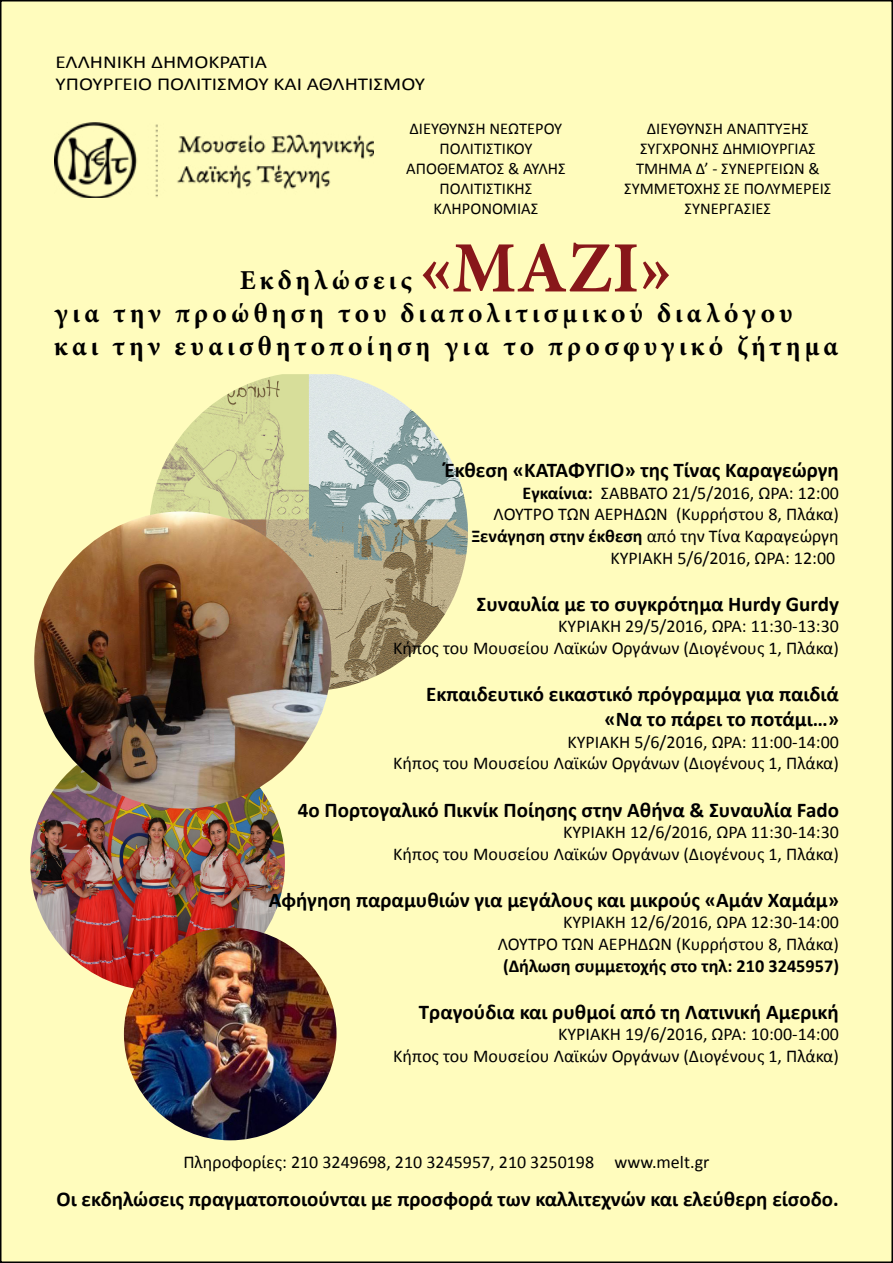
<style>
.page{position:relative;width:893px;height:1263px;background:#fffcbd}
.page>*{position:absolute;margin:0;border:0;box-sizing:border-box;transform-origin:0 0}
.t1{font:700 72.3px "Minion Pro";color:#88171a}
.t2{font:700 27.45px/32.8px "Minion Pro";letter-spacing:.15em;color:#000}
.t3{font:700 21px/25.2px "Calibri";color:#000;text-align:right}
.t4{font:18.3px/21.9px "Calibri";color:#000;scale:1.16 1}
.t5{font:700 18.3px "Calibri";color:#000}
.t6{font:18px/21.6px "Calibri";color:#000;text-align:right}
.t7{font:16.5px/19.8px "Calibri";color:#000;text-align:center}
.s1{font-weight:700}
</style>
<div class="page">
<img style="left:150px;top:374px;width:318px;height:317px">
<img style="left:30px;top:765px;width:255px;height:225px">
<img style="left:124px;top:928px;width:213px;height:212px;border-radius:106px">
<img style="left:34px;top:511px;width:297px;height:298px;border-radius:149px">
<img style="left:55px;top:123px;width:319px;height:74px">
<p class="t4" style="left:56px;top:51px;width:320px">ΕΛΛΗΝΙΚΗ ΔΗΜΟΚΡΑΤΙΑ<br>ΥΠΟΥΡΓΕΙΟ ΠΟΛΙΤΙΣΜΟΥ ΚΑΙ ΑΘΛΗΤΙΣΜΟΥ</p>
<p class="t7" style="left:406px;top:119px;width:161px">ΔΙΕΥΘΥΝΣΗ ΝΕΩΤΕΡΟΥ<br>ΠΟΛΙΤΙΣΤΙΚΟΥ<br>ΑΠΟΘΕΜΑΤΟΣ &amp; ΑΥΛΗΣ<br>ΠΟΛΙΤΙΣΤΙΚΗΣ<br>ΚΛΗΡΟΝΟΜΙΑΣ</p>
<p class="t7" style="left:624px;top:119px;width:209px">ΔΙΕΥΘΥΝΣΗ ΑΝΑΠΤΥΞΗΣ<br>ΣΥΓΧΡΟΝΗΣ ΔΗΜΙΟΥΡΓΙΑΣ<br>ΤΜΗΜΑ Δ’ - ΣΥΝΕΡΓΕΙΩΝ &amp;<br>ΣΥΜΜΕΤΟΧΗΣ ΣΕ ΠΟΛΥΜΕΡΕΙΣ<br>ΣΥΝΕΡΓΑΣΙΕΣ</p>
<h1 class="t1" style="left:419px;top:217px;width:255px">«MAZI»</h1>
<h2 class="t2" style="left:54px;top:296px;width:786px">για την προώθηση του διαπολιτισμικού διαλόγου και την ευαισθητοποίηση για το προσφυγικό ζήτημα</h2>
<h2 class="t2" style="left:240px;top:263px;width:174px">Εκδηλώσεις</h2>
<p class="t3" style="left:444px;top:458px;width:396px">Έκθεση «ΚΑΤΑΦΥΓΙΟ» της Τίνας Καραγεώργη</p>
<p class="t6" style="left:471px;top:482px;width:369px"><span class="s1">Εγκαίνια:</span> ΣΑΒΒΑΤΟ 21/5/2016, ΩΡΑ: 12:00<br>ΛΟΥΤΡΟ ΤΩΝ ΑΕΡΗΔΩΝ (Κυρρήστου 8, Πλάκα)<br><span class="s1">Ξενάγηση στην έκθεση</span> από την Τίνα Καραγεώργη ΚΥΡΙΑΚΗ 5/6/2016, ΩΡΑ: 12:00</p>
<p class="t3" style="left:476px;top:591px;width:364px">Συναυλία με το συγκρότημα Hurdy Gurdy</p>
<p class="t6" style="left:393px;top:615px;width:447px">ΚΥΡΙΑΚΗ 29/5/2016, ΩΡΑ: 11:30-13:30<br>Κήπος του Μουσείου Λαϊκών Οργάνων (Διογένους 1, Πλάκα)</p>
<p class="t3" style="left:426px;top:681px;width:414px">Εκπαιδευτικό εικαστικό πρόγραμμα για παιδιά «Να το πάρει το ποτάμι…»</p>
<p class="t6" style="left:393px;top:731px;width:447px">ΚΥΡΙΑΚΗ 5/6/2016, ΩΡΑ: 11:00-14:00<br>Κήπος του Μουσείου Λαϊκών Οργάνων (Διογένους 1, Πλάκα)</p>
<p class="t3" style="left:298px;top:797px;width:543px">4ο Πορτογαλικό Πικνίκ Ποίησης στην Αθήνα &amp; Συναυλία Fado</p>
<p class="t6" style="left:393px;top:821px;width:447px">ΚΥΡΙΑΚΗ 12/6/2016, ΩΡΑ 11:30-14:30<br>Κήπος του Μουσείου Λαϊκών Οργάνων (Διογένους 1, Πλάκα)</p>
<p class="t3" style="left:269px;top:887px;width:572px">Αφήγηση παραμυθιών για μεγάλους και μικρούς «Αμάν Χαμάμ»</p>
<p class="t6" style="left:498px;top:911px;width:343px">ΚΥΡΙΑΚΗ 12/6/2016, ΩΡΑ 12:30-14:00<br>ΛΟΥΤΡΟ ΤΩΝ ΑΕΡΗΔΩΝ (Κυρρήστου 8, Πλάκα)</p>
<p class="t5" style="left:503px;top:954px;width:337px">(Δήλωση συμμετοχής στο τηλ: 210 3245957)</p>
<p class="t3" style="left:419px;top:999px;width:422px">Τραγούδια και ρυθμοί από τη Λατινική Αμερική</p>
<p class="t6" style="left:393px;top:1024px;width:447px">ΚΥΡΙΑΚΗ 19/6/2016, ΩΡΑ: 10:00-14:00<br>Κήπος του Μουσείου Λαϊκών Οργάνων (Διογένους 1, Πλάκα)</p>
<p class="t6" style="left:183px;top:1151px;width:528px">Πληροφορίες: 210 3249698, 210 3245957, 210 3250198 www.melt.gr</p>
<p class="t3" style="left:57px;top:1186px;width:784px">Οι εκδηλώσεις πραγματοποιούνται με προσφορά των καλλιτεχνών και ελεύθερη είσοδο.</p>
</div>
